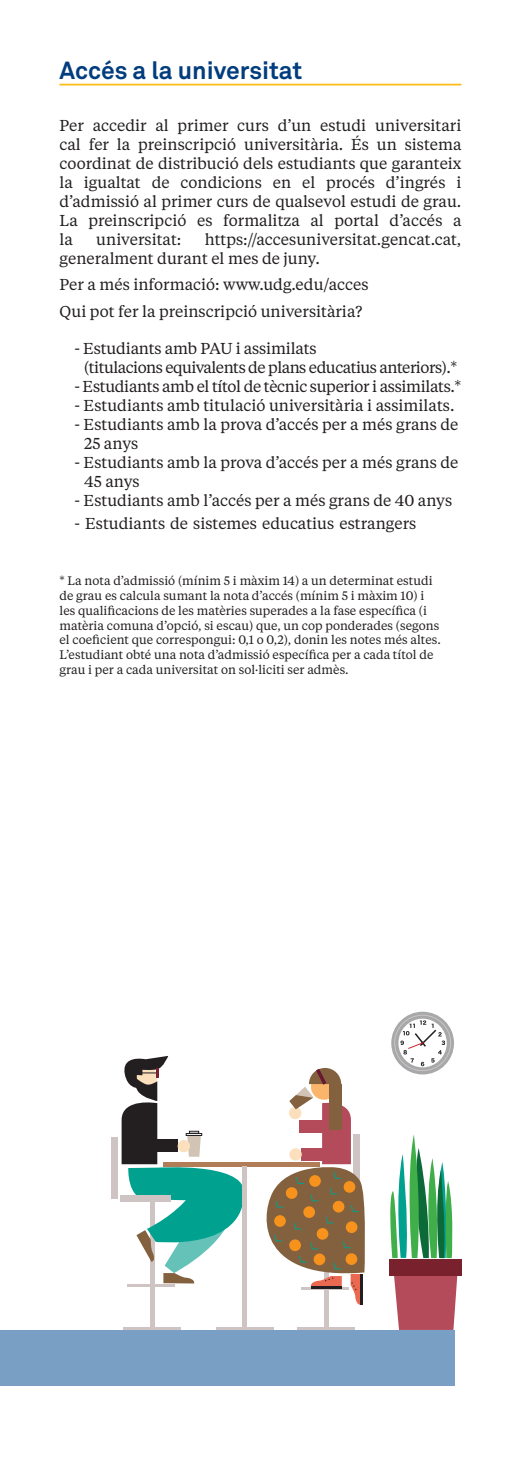
<style>
.page{position:relative;width:521px;height:1474px;background:#fff}
.page>*{position:absolute;margin:0;border:0;box-sizing:border-box;transform-origin:0 0}
.INTERTITOLS_BLAUS{font:700 24.5px "Akkurat Pro";color:#013d7d}
.BODY{font:15.75px/18.9px "Tiempos Text";color:#231f20}
.BODY-2{font:15.75px "Tiempos Text";letter-spacing:-.035em;color:#231f20}
.BODY-3{font:15.75px "Tiempos Text";letter-spacing:-.02em;color:#231f20}
.INTERTITOLS_BLAUS-2{font:12.25px/14.7px "Tiempos Text";color:#231f20}
.s1{font-weight:700;color:#fff}
.s2{font-weight:700;font-size:19.25px;color:#fff}
</style>
<div class="page">
<hr style="left:60px;top:84px;width:401px;height:1px;background:#fcba13">
<div style="left:150px;top:1201px;width:5px;height:126px;background:#cec4c4"></div>
<hr style="left:124px;top:1327px;width:57px;height:2px;background:#cec4c4">
<hr style="left:127px;top:1283px;width:48px;height:3px;background:#cec4c4">
<hr style="left:324px;top:1241px;width:4px;height:86px;background:#cec4c4">
<div style="left:163px;top:1161px;width:157px;height:5px;background:#b07d57"></div>
<div style="left:111px;top:1137px;width:7px;height:61px;background:#cec4c4"></div>
<div style="left:120px;top:1194px;width:51px;height:7px;background:#cec4c4"></div>
<hr style="left:297px;top:1327px;width:58px;height:2px;background:#cec4c4">
<svg style="left:122px;top:1056px;width:124px;height:227px"></svg>
<svg style="left:259px;top:1068px;width:106px;height:237px"></svg>
<svg style="left:393px;top:1275px;width:65px;height:54px;background:#b85a68"></svg>
<div style="left:389px;top:1259px;width:72px;height:16px;background:#79222e"></div>
<svg style="left:390px;top:1135px;width:63px;height:123px"></svg>
<div style="left:242px;top:1166px;width:5px;height:163px;background:#cec4c4"></div>
<hr style="left:217px;top:1327px;width:57px;height:2px;background:#cec4c4">
<div style="left:0;top:1329px;width:454px;height:56px;background:#7a9fc4"></div>
<svg style="left:391px;top:1011px;width:63px;height:63px"></svg>
<svg style="left:398px;top:1018px;width:49px;height:49px"></svg>
<svg style="left:400px;top:1020px;width:45px;height:46px"></svg>
<div style="left:394px;top:1014px;width:57px;height:57px;border:1px solid #cec4c4;border-radius:50%"></div>
<p class="INTERTITOLS_BLAUS" style="left:60px;top:55px;width:244px">Accés a la universitat</p>
<p class="BODY" style="left:60px;top:116px;width:403px;text-align:justify">Per accedir al primer curs d’un estudi universitari cal fer la preinscripció universitària. És un sistema coordinat de distribució dels estudiants que garanteix la igualtat de condicions en el procés d’ingrés i d’admissió al primer curs de qualsevol estudi de grau.<br>La preinscripció es formalitza al portal d’accés a la</p>
<p class="BODY" style="left:60px;top:229px;width:403px;text-indent:145px">https://accesuniversitat.gencat.cat, generalment durant el mes de juny.</p>
<p class="BODY" style="left:60px;top:274px;width:311px">Per a més informació: www.udg.edu/acces</p>
<p class="BODY" style="left:60px;top:301px;width:304px">Qui pot fer la preinscripció universitària?</p>
<p class="BODY" style="left:74px;top:338px;width:244px">- Estudiants amb PAU i assimilats</p>
<p class="BODY-2" style="left:84px;top:357px;width:375px">(titulacions equivalents de plans educatius anteriors).*</p>
<p class="BODY-3" style="left:74px;top:376px;width:388px">- Estudiants amb el títol de tècnic superior i assimilats.*</p>
<p class="BODY" style="left:74px;top:395px;width:381px">- Estudiants amb titulació universitària i assimilats.</p>
<p class="BODY" style="left:84px;top:414px;width:376px;text-indent:-10px">- Estudiants amb la prova d’accés per a més grans de<br>25 anys</p>
<p class="BODY" style="left:84px;top:452px;width:376px;text-indent:-10px">- Estudiants amb la prova d’accés per a més grans de<br>45 anys</p>
<p class="BODY" style="left:74px;top:490px;width:379px">- Estudiants amb l’accés per a més grans de 40 anys</p>
<p class="BODY" style="left:74px;top:513px;width:388px">- Estudiants de sistemes educatius estrangers<span class="s1">a</span><span class="s2">-</span> <span class="s1">Es-</span></p>
<p class="BODY" style="left:96px;top:229px;width:87px">universitat:</p>
<p class="INTERTITOLS_BLAUS-2" style="left:60px;top:573px;width:383px">* La nota d’admissió (mínim 5 i màxim 14) a un determinat estudi de grau es calcula sumant la nota d’accés (mínim 5 i màxim 10) i les qualificacions de les matèries superades a la fase específica (i matèria comuna d’opció, si escau) que, un cop ponderades (segons el coeficient que correspongui: 0,1 o 0,2), donin les notes més altes.<br>L’estudiant obté una nota d’admissió específica per a cada títol de grau i per a cada universitat on sol·liciti ser admès.</p>
</div>
